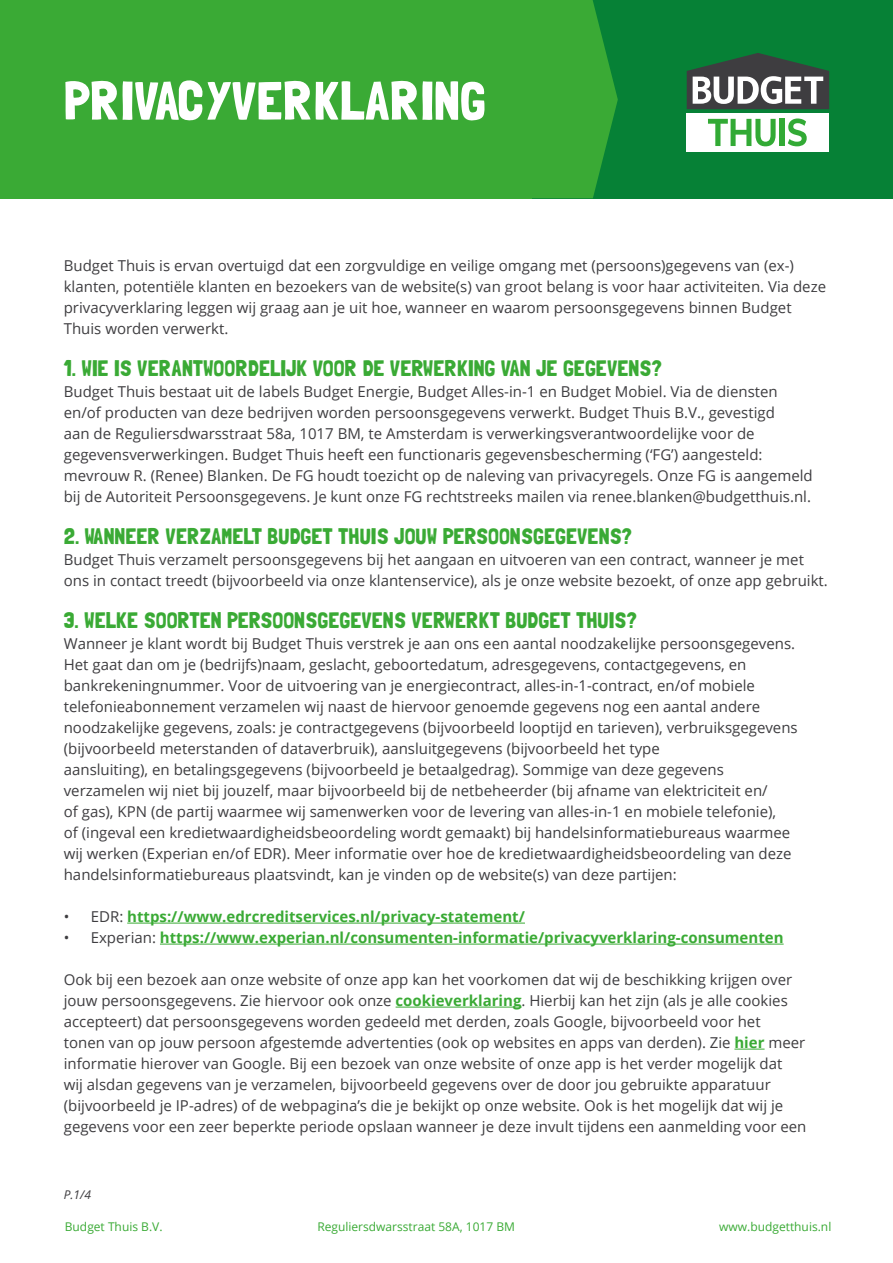
<style>
.page{position:relative;width:893px;height:1263px;background:#fff}
.page>*{position:absolute;margin:0;border:0;box-sizing:border-box;transform-origin:0 0}
.t1{font:54px "Londrina Solid";color:#fff}
.t2{font:22.5px "Londrina Solid";color:#3aaa35}
.t3{font:15px/21px "Open Sans";color:#3e3d40}
.t4{font:700 15px "Open Sans";color:#3aaa35}
.t5{font:12px "Open Sans";color:#3aaa35}
.t6{font:italic 12px "Open Sans";color:#3e3d40}
.s1{font-weight:400;color:#3e3d40}
.s2{font-weight:700;color:#3aaa35}
</style>
<div class="page">
<div style="left:0;top:0;width:893px;height:198px;background:#068136"></div>
<svg style="left:531px;top:0;width:87px;height:198px;background:#32a435"></svg>
<div style="left:0;top:0;width:531px;height:198px;background:#3aaa35"></div>
<div style="left:687px;top:113px;width:142px;height:38px;background:#fff"></div>
<svg style="left:687px;top:53px;width:142px;height:56px"></svg>
<svg style="left:708px;top:119px;width:68px;height:27px"></svg>
<div style="left:779px;top:119px;width:6px;height:27px;background:#32aa35"></div>
<svg style="left:788px;top:118px;width:19px;height:28px"></svg>
<hr style="left:127px;top:923px;width:398px;height:1px;background:#3aaa35">
<hr style="left:160px;top:944px;width:624px;height:1px;background:#3aaa35">
<hr style="left:396px;top:1007px;width:125px;height:1px;background:#3aaa35">
<hr style="left:734px;top:1049px;width:31px;height:1px;background:#3aaa35">
<h1 class="t1" style="left:64px;top:69px;width:424px">PRIVACYVERKLARING</h1>
<p class="t3" style="left:64px;top:255px;width:764px">Budget Thuis is ervan overtuigd dat een zorgvuldige en veilige omgang met (persoons)gegevens van (ex-) klanten, potentiële klanten en bezoekers van de website(s) van groot belang is voor haar activiteiten. Via deze privacyverklaring leggen wij graag aan je uit hoe, wanneer en waarom persoonsgegevens binnen Budget Thuis worden verwerkt.</p>
<h2 class="t2" style="left:64px;top:355px;width:599px">1. WIE IS VERANTWOORDELIJK VOOR DE VERWERKING VAN JE GEGEVENS?</h2>
<p class="t3" style="left:64px;top:381px;width:750px">Budget Thuis bestaat uit de labels Budget Energie, Budget Alles-in-1 en Budget Mobiel. Via de diensten en/of producten van deze bedrijven worden persoonsgegevens verwerkt. Budget Thuis B.V., gevestigd<br>aan de Reguliersdwarsstraat 58a, 1017 BM, te Amsterdam is verwerkingsverantwoordelijke voor de gegevensverwerkingen. Budget Thuis heeft een functionaris gegevensbescherming (‘FG’) aangesteld: mevrouw R. (Renee) Blanken. De FG houdt toezicht op de naleving van privacyregels. Onze FG is aangemeld bij de Autoriteit Persoonsgegevens. Je kunt onze FG rechtstreeks mailen via renee.blanken@budgetthuis.nl.</p>
<h2 class="t2" style="left:64px;top:523px;width:570px">2. WANNEER VERZAMELT BUDGET THUIS JOUW PERSOONSGEGEVENS?</h2>
<p class="t3" style="left:64px;top:549px;width:765px">Budget Thuis verzamelt persoonsgegevens bij het aangaan en uitvoeren van een contract, wanneer je met ons in contact treedt (bijvoorbeeld via onze klantenservice), als je onze website bezoekt, of onze app gebruikt.</p>
<h2 class="t2" style="left:64px;top:607px;width:574px">3. WELKE SOORTEN PERSOONSGEGEVENS VERWERKT BUDGET THUIS?</h2>
<p class="t3" style="left:64px;top:633px;width:735px">Wanneer je klant wordt bij Budget Thuis verstrek je aan ons een aantal noodzakelijke persoonsgegevens.<br>Het gaat dan om je (bedrijfs)naam, geslacht, geboortedatum, adresgegevens, contactgegevens, en bankrekeningnummer. Voor de uitvoering van je energiecontract, alles-in-1-contract, en/of mobiele telefonieabonnement verzamelen wij naast de hiervoor genoemde gegevens nog een aantal andere noodzakelijke gegevens, zoals: je contractgegevens (bijvoorbeeld looptijd en tarieven), verbruiksgegevens (bijvoorbeeld meterstanden of dataverbruik), aansluitgegevens (bijvoorbeeld het type<br>aansluiting), en betalingsgegevens (bijvoorbeeld je betaalgedrag). Sommige van deze gegevens verzamelen wij niet bij jouzelf, maar bijvoorbeeld bij de netbeheerder (bij afname van elektriciteit en/<br>of gas), KPN (de partij waarmee wij samenwerken voor de levering van alles-in-1 en mobiele telefonie),<br>of (ingeval een kredietwaardigheidsbeoordeling wordt gemaakt) bij handelsinformatiebureaus waarmee wij werken (Experian en/of EDR). Meer informatie over hoe de kredietwaardigheidsbeoordeling van deze handelsinformatiebureaus plaatsvindt, kan je vinden op de website(s) van deze partijen:</p>
<p class="t4" style="left:64px;top:906px;width:463px"><span class="s1">• EDR:</span> https://www.edrcreditservices.nl/privacy-statement/</p>
<p class="t4" style="left:64px;top:927px;width:721px"><span class="s1">• Experian:</span> https://www.experian.nl/consumenten-informatie/privacyverklaring-consumenten</p>
<p class="t3" style="left:64px;top:969px;width:744px">Ook bij een bezoek aan onze website of onze app kan het voorkomen dat wij de beschikking krijgen over jouw persoonsgegevens. Zie hiervoor ook onze <span class="s2">cookieverklaring</span>. Hierbij kan het zijn (als je alle cookies accepteert) dat persoonsgegevens worden gedeeld met derden, zoals Google, bijvoorbeeld voor het<br>tonen van op jouw persoon afgestemde advertenties (ook op websites en apps van derden). Zie <span class="s2">hier</span> meer informatie hierover van Google. Bij een bezoek van onze website of onze app is het verder mogelijk dat<br>wij alsdan gegevens van je verzamelen, bijvoorbeeld gegevens over de door jou gebruikte apparatuur (bijvoorbeeld je IP-adres) of de webpagina’s die je bekijkt op onze website. Ook is het mogelijk dat wij je gegevens voor een zeer beperkte periode opslaan wanneer je deze invult tijdens een aanmelding voor een</p>
<p class="t6" style="left:64px;top:1186px;width:29px">P.1/4</p>
<p class="t5" style="left:65px;top:1218px;width:99px">Budget Thuis B.V.</p>
<p class="t5" style="left:317px;top:1218px;width:199px">Reguliersdwarsstraat 58A, 1017 BM</p>
<p class="t5" style="left:719px;top:1218px;width:114px">www.budgetthuis.nl</p>
</div>
